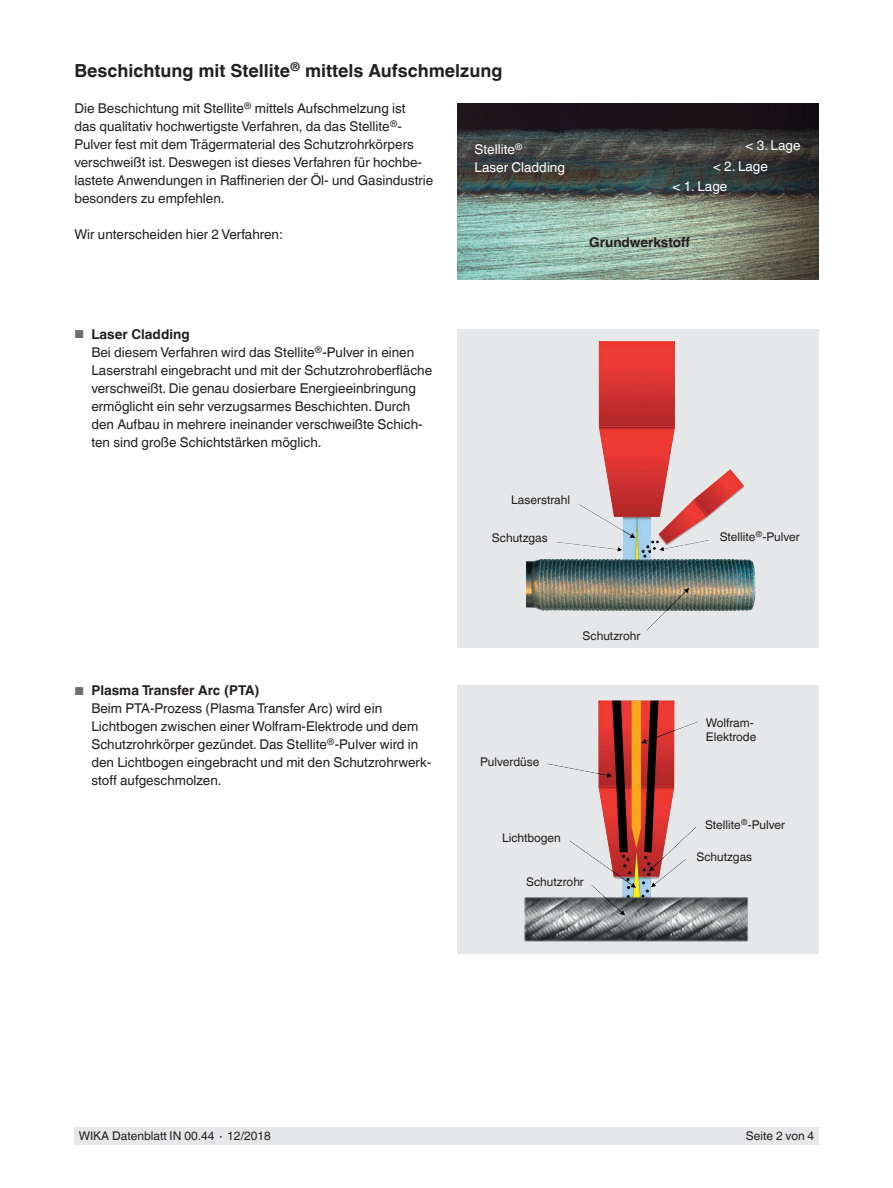
<style>
.page{position:relative;width:893px;height:1188px;background:#fff}
.page>*{position:absolute;margin:0;border:0;box-sizing:border-box;transform-origin:0 0}
.t1{font:700 18px "Helvetica World";color:#231f20}
.t2{font:13.5px/18px "Helvetica World";color:#231f20}
.t3{font:13.5px/18px "Helvetica World";color:#fff}
.t4{font:700 13.5px "Helvetica World";color:#231f20}
.t5{font:12px/13.5px "Helvetica World";color:#231f20}
.s1{font-size:11.55px;color:#6c6d70}
.s2{font-weight:700}
</style>
<div class="page">
<div style="left:74px;top:1128px;width:745px;height:17px;background:#e6e7e9"></div>
<div style="left:457px;top:330px;width:362px;height:318px;background:#e6e7e9"></div>
<div style="left:457px;top:686px;width:362px;height:268px;background:#e6e7e9"></div>
<img style="left:526px;top:341px;width:230px;height:290px">
<img style="left:524px;top:700px;width:225px;height:242px">
<img style="left:457px;top:103px;width:362px;height:177px">
<h1 class="t1" style="left:74px;top:60px;width:430px">Beschichtung mit Stellite<sup>®</sup> mittels Aufschmelzung</h1>
<p class="t2" style="left:74px;top:99px;width:360px">Die Beschichtung mit Stellite<sup>®</sup> mittels Aufschmelzung ist<br>das qualitativ hochwertigste Verfahren, da das Stellite<sup>®</sup>- Pulver fest mit dem Trägermaterial des Schutzrohrkörpers verschweißt ist. Deswegen ist dieses Verfahren für hochbe&shy;lastete Anwendungen in Raffinerien der Öl- und Gasindustrie besonders zu empfehlen.</p>
<p class="t2" style="left:74px;top:225px;width:210px">Wir unterscheiden hier 2 Verfahren:</p>
<p class="t2" style="left:91px;top:326px;width:342px;text-indent:-17px"><span class="s1">■</span> <span class="s2">Laser Cladding<br></span>Bei diesem Verfahren wird das Stellite<sup>®</sup>-Pulver in einen Laserstrahl eingebracht und mit der Schutzrohroberfläche verschweißt. Die genau dosierbare Energieeinbringung ermöglicht ein sehr verzugsarmes Beschichten. Durch den Aufbau in mehrere ineinander verschweißte Schich&shy;ten sind große Schichtstärken möglich.</p>
<p class="t2" style="left:91px;top:682px;width:341px;text-indent:-17px"><span class="s1">■</span> <span class="s2">Plasma Transfer Arc (PTA)<br></span>Beim PTA-Prozess (Plasma Transfer Arc) wird ein Lichtbogen zwischen einer Wolfram-Elektrode und dem Schutzrohrkörper gezündet. Das Stellite<sup>®</sup>-Pulver wird in den Lichtbogen eingebracht und mit den Schutzrohrwerk&shy;stoff aufgeschmolzen.</p>
<p class="t3" style="left:475px;top:141px;width:92px">Stellite<sup>®<br></sup>Laser Cladding</p>
<p class="t3" style="left:713px;top:134px;width:89px;line-height:21.8px;text-indent:33px">&lt; 3. Lage &lt; 2. Lage</p>
<p class="t3" style="left:672px;top:178px;width:56px">&lt; 1. Lage</p>
<p class="t4" style="left:589px;top:234px;width:102px">Grundwerkstoff</p>
<p class="t5" style="left:511px;top:493px;width:60px">Laserstrahl</p>
<p class="t5" style="left:492px;top:531px;width:57px">Schutzgas</p>
<p class="t5" style="left:583px;top:629px;width:59px">Schutzrohr</p>
<p class="t5" style="left:480px;top:755px;width:61px">Pulverdüse</p>
<p class="t5" style="left:502px;top:831px;width:60px">Lichtbogen</p>
<p class="t5" style="left:720px;top:530px;width:82px">Stellite<sup>®</sup>-Pulver</p>
<p class="t5" style="left:706px;top:716px;width:52px">Wolfram-<br>Elektrode</p>
<p class="t5" style="left:705px;top:818px;width:82px">Stellite<sup>®</sup>-Pulver</p>
<p class="t5" style="left:696px;top:850px;width:57px">Schutzgas</p>
<p class="t5" style="left:526px;top:875px;width:59px">Schutzrohr</p>
<p class="t5" style="left:79px;top:1130px;width:194px">WIKA Datenblatt IN 00.44 ∙ 12/2018</p>
<p class="t5" style="left:746px;top:1130px;width:70px">Seite 2 von 4</p>
</div>
